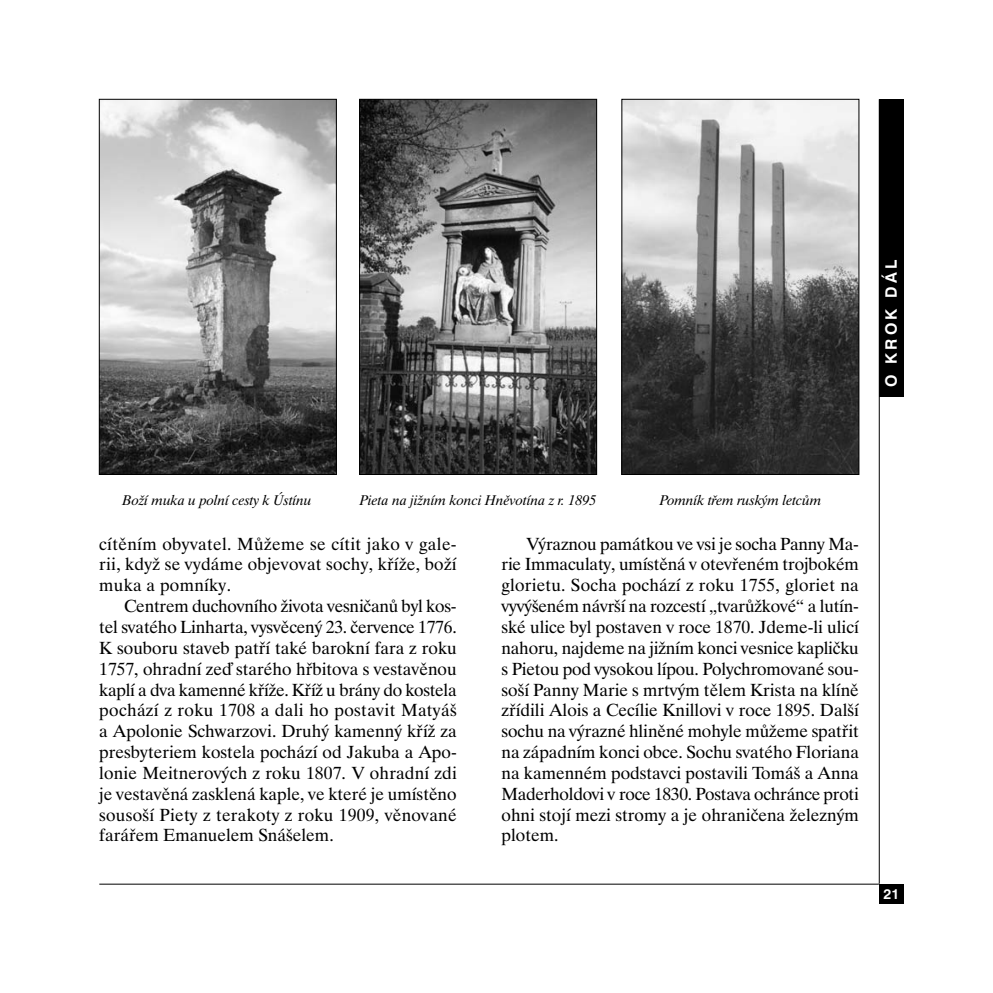
<style>
.page{position:relative;width:993px;height:993px;background:#fff}
.page>*{position:absolute;margin:0;border:0;box-sizing:border-box;transform-origin:0 0}
.t1{font:17.5px/20.8px "Dutch 801 AT";color:#000;text-align:justify}
.t2{font:700 15.75px "Swiss 721 BTCE";letter-spacing:.2em;color:#fff}
.t3{font:italic 14px "Dutch 801 AT";color:#000}
.t4{font:700 14px "Swiss 721 BTCE";color:#fff}
</style>
<div class="page">
<hr style="left:99px;top:883px;width:779px;height:1px;background:#000">
<hr style="left:878px;top:99px;width:1px;height:784px;background:#000">
<div style="left:878px;top:883px;width:25px;height:20px;background:#000"></div>
<div style="left:878px;top:99px;width:25px;height:298px;background:#000"></div>
<img style="left:101px;top:101px;width:233px;height:371px">
<div style="left:99px;top:99px;width:237px;height:375px;border:1px solid #000"></div>
<img style="left:623px;top:101px;width:233px;height:371px">
<div style="left:621px;top:99px;width:237px;height:375px;border:1px solid #000"></div>
<img style="left:361px;top:101px;width:233px;height:371px">
<div style="left:359px;top:99px;width:237px;height:375px;border:1px solid #000"></div>
<p class="t2" style="left:885px;top:387px;width:128px;rotate:-90deg">O KROK DÁL</p>
<p class="t3" style="left:123px;top:495px;width:190px">Boží muka u polní cesty k Ústínu</p>
<p class="t3" style="left:359px;top:495px;width:238px">Pieta na jižním konci Hněvotína z r. 1895</p>
<p class="t3" style="left:659px;top:495px;width:163px">Pomník třem ruským letcům</p>
<p class="t1" style="left:99px;top:534px;width:359px">cítěním obyvatel. Můžeme se cítit jako v gale&shy;rii, když se vydáme objevovat sochy, kříže, boží muka a pomníky.</p>
<p class="t1" style="left:99px;top:597px;width:359px;text-indent:25px">Centrem duchovního života vesničanů byl kos&shy;tel svatého Linharta, vysvěcený 23. července 1776.<br>K souboru staveb patří také barokní fara z roku 1757, ohradní zeď starého hřbitova s vestavěnou kaplí a dva kamenné kříže. Kříž u brány do kostela pochází z roku 1708 a dali ho postavit Matyáš a Apolonie Schwarzovi. Druhý kamenný kříž za presbyteriem kostela pochází od Jakuba a Apo&shy;lonie Meitnerových z roku 1807. V ohradní zdi je vestavěná zasklená kaple, ve které je umístěno sousoší Piety z terakoty z roku 1909, věnované farářem Emanuelem Snášelem.</p>
<p class="t1" style="left:501px;top:534px;width:359px;text-indent:25px">Výraznou památkou ve vsi je socha Panny Ma&shy;rie Immaculaty, umístěná v otevřeném trojbokém glorietu. Socha pochází z roku 1755, gloriet na vyvýšeném návrší na rozcestí „tvarůžkové“ a lutín&shy;ské ulice byl postaven v roce 1870. Jdeme-li ulicí nahoru, najdeme na jižním konci vesnice kapličku s Pietou pod vysokou lípou. Polychromované sou&shy;soší Panny Marie s mrtvým tělem Krista na klíně zřídili Alois a Cecílie Knillovi v roce 1895. Další sochu na výrazné hliněné mohyle můžeme spatřit na západním konci obce. Sochu svatého Floriana na kamenném podstavci postavili Tomáš a Anna Maderholdovi v roce 1830. Postava ochránce proti ohni stojí mezi stromy a je ohraničena železným plotem.</p>
<p class="t4" style="left:883px;top:889px;width:17px">21</p>
</div>
